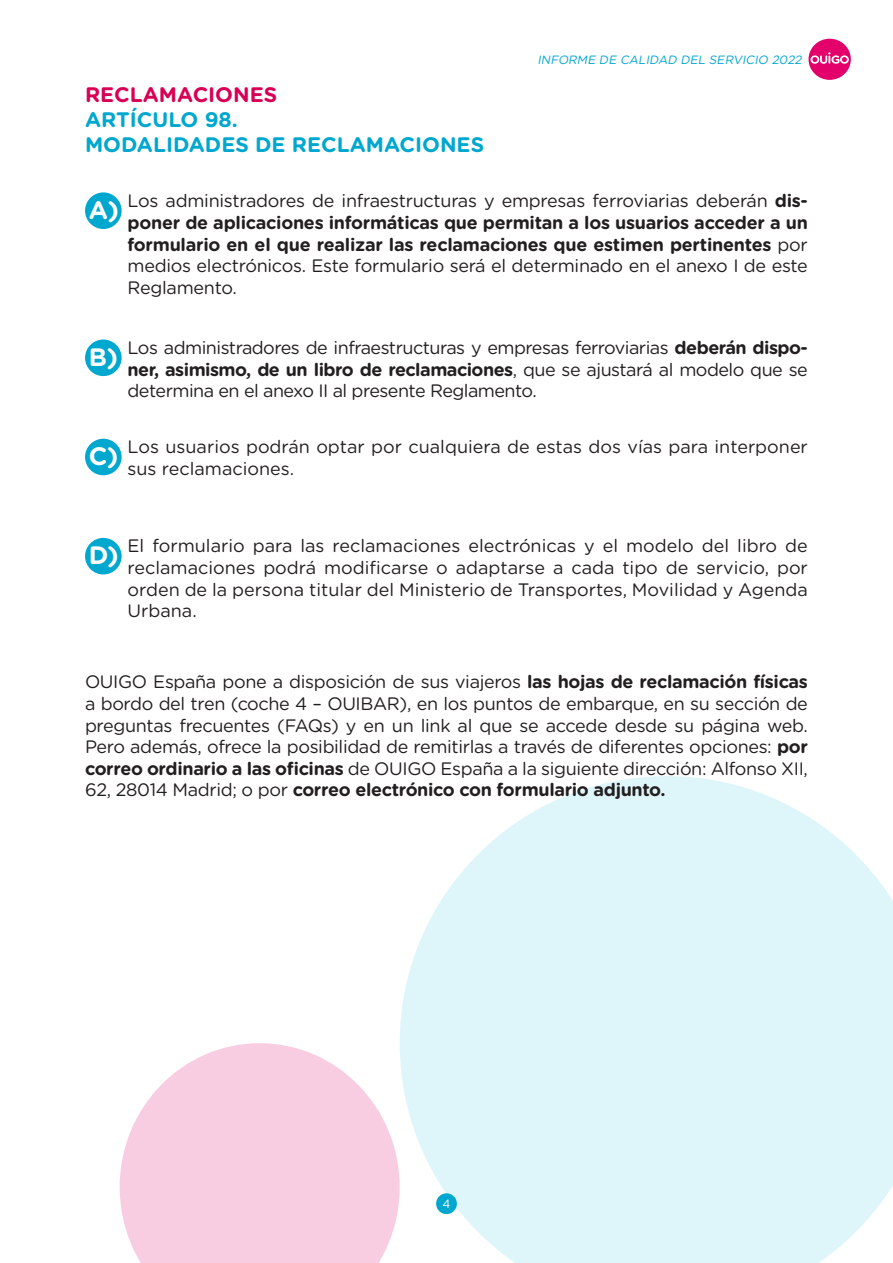
<style>
.page{position:relative;width:893px;height:1263px;background:#fff}
.page>*{position:absolute;margin:0;border:0;box-sizing:border-box;transform-origin:0 0}
.t1{font:700 25.2px "Gotham Rounded";color:#fff}
.t2{font:700 21px/25.2px "Gotham Rounded";color:#00a7cf}
.t3{font:700 21px "Gotham Rounded";color:#d80056}
.t4{font:18px/21.6px "Gotham Rounded";letter-spacing:-.015em;color:#231f20;text-align:justify}
.t5{font:italic 12px "Gotham Rounded";color:#00a7cf}
.t6{font:12px "Gotham Rounded";color:#fff}
.s1{font-weight:700}
</style>
<div class="page">
<svg style="left:120px;top:1043px;width:280px;height:220px;fill:#f9cde1"></svg>
<svg style="left:400px;top:776px;width:493px;height:487px;background:#e2f6f9"></svg>
<div style="left:436px;top:1193px;width:21px;height:21px;background:#00a7cf;border-radius:50%"></div>
<div style="left:808px;top:39px;width:43px;height:41px;background:#e3006b;border-radius:50%"></div>
<svg style="left:810px;top:52px;width:39px;height:12px"></svg>
<div style="left:85px;top:192px;width:37px;height:37px;background:#00a7cf;border-radius:50%"></div>
<div style="left:85px;top:339px;width:37px;height:37px;background:#00a7cf;border-radius:50%"></div>
<div style="left:85px;top:439px;width:37px;height:36px;background:#00a7cf;border-radius:50%"></div>
<div style="left:85px;top:538px;width:37px;height:36px;background:#00a7cf;border-radius:50%"></div>
<p class="t3" style="left:85px;top:79px;width:194px">RECLAMACIONES</p>
<p class="t2" style="left:85px;top:106px;width:401px">ARTÍCULO 98.<br>MODALIDADES DE RECLAMACIONES</p>
<p class="t5" style="left:537px;top:51px;width:269px">INFORME DE CALIDAD DEL SERVICIO 2022</p>
<h1 class="t1" style="left:89px;top:191px;width:32px">A)</h1>
<p class="t4" style="left:128px;top:189px;width:682px">Los administradores de infraestructuras y empresas ferroviarias deberán <span class="s1">dis&shy;poner de aplicaciones informáticas que permitan a los usuarios acceder a un formulario en el que realizar las reclamaciones que estimen pertinentes</span> por medios electrónicos. Este formulario será el determinado en el anexo I de este Reglamento.</p>
<h1 class="t1" style="left:89px;top:338px;width:31px">B)</h1>
<h1 class="t1" style="left:89px;top:437px;width:31px">C)</h1>
<p class="t4" style="left:128px;top:336px;width:682px">Los administradores de infraestructuras y empresas ferroviarias <span class="s1">deberán dispo&shy;ner, asimismo, de un libro de reclamaciones</span>, que se ajustará al modelo que se determina en el anexo II al presente Reglamento.</p>
<p class="t4" style="left:128px;top:435px;width:682px">Los usuarios podrán optar por cualquiera de estas dos vías para interponer sus reclamaciones.</p>
<h1 class="t1" style="left:89px;top:537px;width:32px">D)</h1>
<p class="t4" style="left:128px;top:534px;width:682px">El formulario para las reclamaciones electrónicas y el modelo del libro de reclamaciones podrá modificarse o adaptarse a cada tipo de servicio, por orden de la persona titular del Ministerio de Transportes, Movilidad y Agenda Urbana.</p>
<p class="t4" style="left:85px;top:670px;width:724px">OUIGO España pone a disposición de sus viajeros <span class="s1">las hojas de reclamación físicas </span>a bordo del tren (coche 4 – OUIBAR), en los puntos de embarque, en su sección de preguntas frecuentes (FAQs) y en un link al que se accede desde su página web.<br>Pero además, ofrece la posibilidad de remitirlas a través de diferentes opciones: <span class="s1">por correo ordinario a las oficinas</span> de OUIGO España a la siguiente dirección: Alfonso XII, 62, 28014 Madrid; o por <span class="s1">correo electrónico con formulario adjunto.</span></p>
<p class="t6" style="left:442px;top:1195px;width:10px">4</p>
</div>
